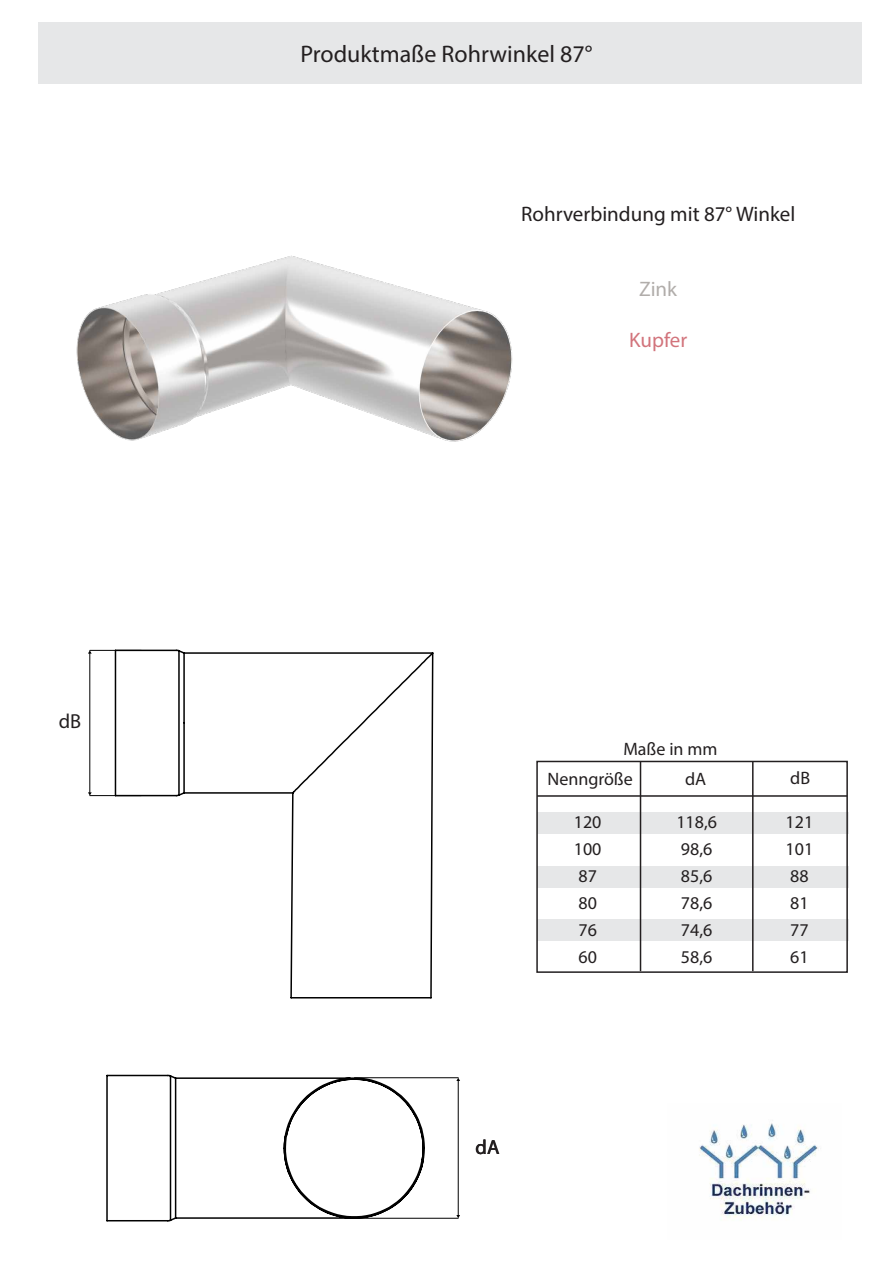
<style>
.page{position:relative;width:893px;height:1263px;background:#fff}
.page>*{position:absolute;margin:0;border:0;box-sizing:border-box;transform-origin:0 0}
.t1{font:24px "Myriad Pro";color:#231f20}
.t2{font:21px "Myriad Pro";color:#231f20}
.t3{font:21px "Myriad Pro";color:rgb(194 66 77/.74)}
.t4{font:21px "Myriad Pro";color:#b1adaa}
.t5{font:20.25px "Myriad Pro";color:#231f20}
.t6{font:18px/27px "Myriad Pro";color:#231f20}
</style>
<div class="page">
<div style="left:38px;top:23px;width:824px;height:61px;background:#e6e7e8"></div>
<div style="left:537px;top:919px;width:312px;height:21px;background:#e6e7e8"></div>
<div style="left:537px;top:866px;width:312px;height:21px;background:#e6e7e8"></div>
<hr style="left:537px;top:795px;width:310px;height:2px;background:#231f20">
<div style="left:537px;top:812px;width:312px;height:22px;background:#e6e7e8"></div>
<hr style="left:752px;top:761px;width:2px;height:210px;background:#231f20">
<hr style="left:640px;top:761px;width:1px;height:210px;background:#231f20">
<div style="left:536px;top:761px;width:312px;height:212px;border:2px solid #231f20"></div>
<svg style="left:114px;top:649px;width:320px;height:350px"></svg>
<svg style="left:106px;top:1074px;width:320px;height:148px"></svg>
<hr style="left:90px;top:795px;width:51px;height:1px;background:#010101">
<hr style="left:90px;top:653px;width:1px;height:140px;background:#010101">
<svg style="left:88px;top:792px;width:4px;height:4px"></svg>
<hr style="left:90px;top:650px;width:51px;height:1px;background:#010101">
<hr style="left:354px;top:1218px;width:104px;height:1px;background:#010101">
<hr style="left:458px;top:1080px;width:1px;height:135px;background:#010101">
<hr style="left:354px;top:1077px;width:104px;height:1px;background:#010101">
<img style="left:76px;top:255px;width:437px;height:187px">
<img style="left:699px;top:1123px;width:119px;height:97px">
<p class="t5" style="left:59px;top:709px;width:24px">dB</p>
<h1 class="t1" style="left:301px;top:39px;width:293px">Produktmaße Rohrwinkel 87°</h1>
<p class="t2" style="left:521px;top:201px;width:276px">Rohrverbindung mit 87° Winkel</p>
<p class="t4" style="left:639px;top:276px;width:40px">Zink</p>
<p class="t3" style="left:629px;top:327px;width:60px">Kupfer</p>
<p class="t6" style="left:548px;top:733px;width:171px;line-height:30px;text-indent:76px">Maße in mm<br>Nenngröße</p>
<p class="t6" style="left:685px;top:765px;width:23px">dA</p>
<p class="t6" style="left:790px;top:764px;width:21px">dB</p>
<p class="t5" style="left:476px;top:1135px;width:25px">dA</p>
<p class="t6" style="left:574px;top:808px;width:29px">120<br>100<br>87<br>80<br>76<br>60</p>
<p class="t6" style="left:676px;top:808px;width:42px">118,6<br>98,6<br>85,6<br>78,6<br>74,6<br>58,6</p>
<p class="t6" style="left:786px;top:808px;width:29px">121<br>101<br>88<br>81<br>77<br>61</p>
</div>
